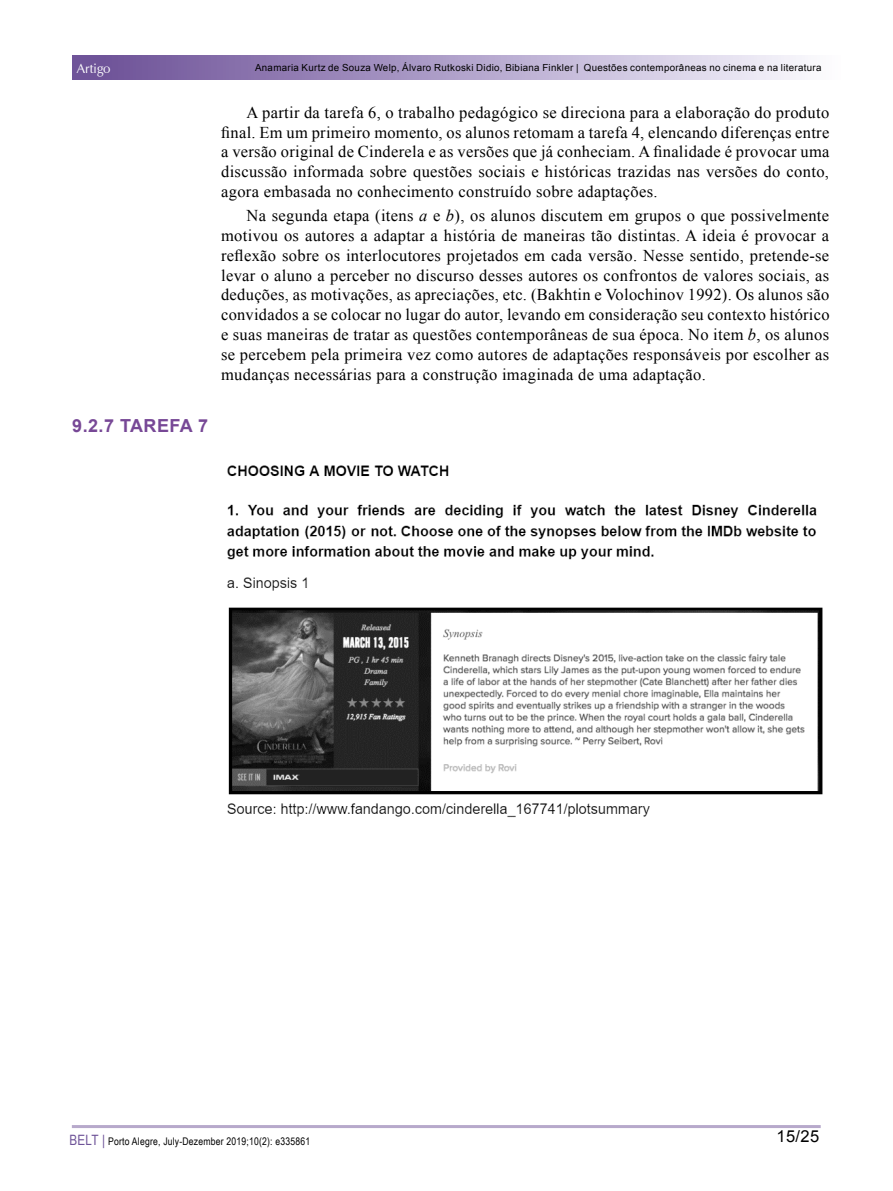
<style>
.page{position:relative;width:893px;height:1191px;background:#fff}
.page>*{position:absolute;margin:0;border:0;box-sizing:border-box;transform-origin:0 0}
.t1{font:700 18px "Arial";letter-spacing:.025em;color:#774896}
.t2{font:16.5px/19.8px "Times New Roman";letter-spacing:.02em;color:#000;text-align:justify}
.t3{font:16.5px "Arial";color:#000}
.t4{font:13.5px "Zapf Humanist 601 BT";color:#fff}
.t5{font:10.5px "Arial Narrow";letter-spacing:.02em;color:#000}
.t6{font:9.75px "Arial";letter-spacing:.03em;color:#000}
.s1{font-style:italic}
.s2{font-size:14.25px;color:#6e5398}
</style>
<div class="page">
<div style="left:72px;top:55px;width:768px;height:25px;background:linear-gradient(to right,#684a94,#fbfbff)"></div>
<hr style="left:72px;top:1125px;width:749px;height:3px;background:#b7a9cb">
<img style="left:227px;top:465px;width:596px;height:353px">
<p class="t4" style="left:77px;top:60px;width:35px">Artigo</p>
<p class="t6" style="left:255px;top:61px;width:568px">Anamaria Kurtz de Souza Welp, Álvaro Rutkoski Didio, Bibiana Finkler | Questões contemporâneas no cinema e na literatura</p>
<p class="t2" style="left:221px;top:102px;width:610px;text-indent:26px">A partir da tarefa 6, o trabalho pedagógico se direciona para a elaboração do produto final. Em um primeiro momento, os alunos retomam a tarefa 4, elencando diferenças entre a versão original de Cinderela e as versões que já conheciam. A finalidade é provocar uma discussão informada sobre questões sociais e históricas trazidas nas versões do conto, agora embasada no conhecimento construído sobre adaptações.</p>
<p class="t2" style="left:221px;top:205px;width:610px;text-indent:26px">Na segunda etapa (itens <span class="s1">a</span> e <span class="s1">b</span>), os alunos discutem em grupos o que possivelmente motivou os autores a adaptar a história de maneiras tão distintas. A ideia é provocar a reflexão sobre os interlocutores projetados em cada versão. Nesse sentido, pretende-se levar o aluno a perceber no discurso desses autores os confrontos de valores sociais, as deduções, as motivações, as apreciações, etc. (Bakhtin e Volochinov 1992). Os alunos são convidados a se colocar no lugar do autor, levando em consideração seu contexto histórico e suas maneiras de tratar as questões contemporâneas de sua época. No item <span class="s1">b</span>, os alunos se percebem pela primeira vez como autores de adaptações responsáveis por escolher as mudanças necessárias para a construção imaginada de uma adaptação.</p>
<p class="t1" style="left:72px;top:413px;width:137px">9.2.7 TAREFA 7</p>
<p class="t5" style="left:69px;top:1133px;width:242px"><span class="s2">BELT |</span> Porto Alegre, July-Dezember 2019;10(2): e335861</p>
<p class="t3" style="left:776px;top:1125px;width:44px">15/25</p>
</div>
